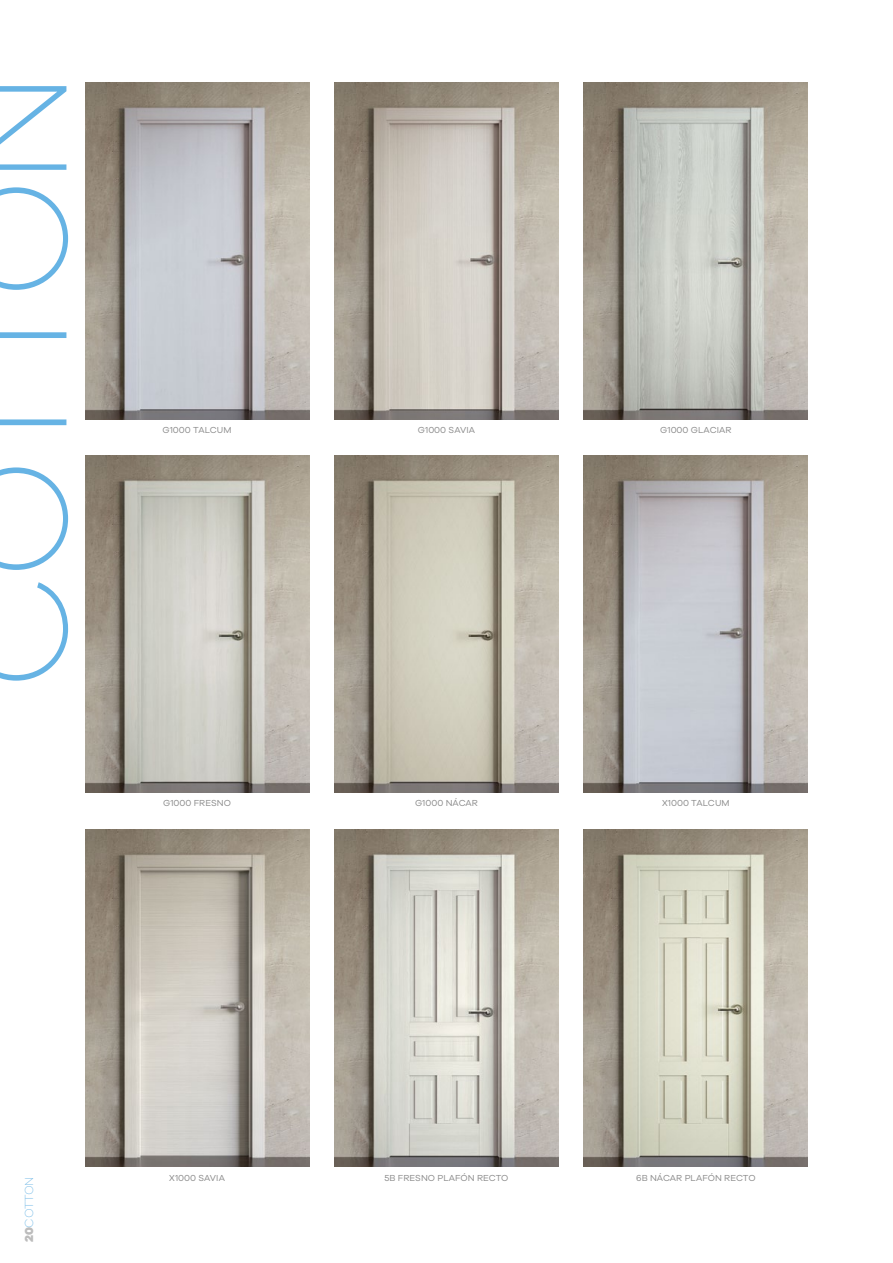
<style>
.page{position:relative;width:893px;height:1263px;background:#fff}
.page>*{position:absolute;margin:0;border:0;box-sizing:border-box;transform-origin:0 0}
.t1{font:200 150px "Galano Grotesque";letter-spacing:-.05em;color:#66b3e4}
.t2{font:200 12px "Galano Grotesque";letter-spacing:-.03em;color:#66b3e4}
.t3{font:9px "Galano Grotesque";letter-spacing:.005em;color:#878787}
.s1{font-weight:800;color:#bcbcbc}
</style>
<div class="page">
<img style="left:85px;top:456px;width:224px;height:337px">
<img style="left:85px;top:82px;width:224px;height:337px">
<img style="left:85px;top:829px;width:224px;height:337px">
<img style="left:334px;top:456px;width:224px;height:337px">
<img style="left:334px;top:82px;width:224px;height:337px">
<img style="left:334px;top:829px;width:224px;height:337px">
<img style="left:584px;top:456px;width:224px;height:337px">
<img style="left:584px;top:82px;width:224px;height:337px">
<img style="left:584px;top:829px;width:224px;height:337px">
<h1 class="t1" style="left:-74px;top:690px;width:621px;rotate:-90deg">COTTON</h1>
<p class="t3" style="left:163px;top:424px;width:71px">G1000 TALCUM</p>
<p class="t3" style="left:163px;top:798px;width:69px">G1000 FRESNO</p>
<h2 class="t2" style="left:22px;top:1242px;width:66px;rotate:-90deg"><span class="s1">20</span>COTTON</h2>
<p class="t3" style="left:169px;top:1172px;width:57px">X1000 SAVIA</p>
<p class="t3" style="left:418px;top:424px;width:59px">G1000 SAVIA</p>
<p class="t3" style="left:415px;top:798px;width:64px">G1000 NÁCAR</p>
<p class="t3" style="left:660px;top:424px;width:73px">G1000 GLACIAR</p>
<p class="t3" style="left:662px;top:798px;width:69px">X1000 TALCUM</p>
<p class="t3" style="left:384px;top:1172px;width:125px">5B FRESNO PLAFÓN RECTO</p>
<p class="t3" style="left:636px;top:1172px;width:121px">6B NÁCAR PLAFÓN RECTO</p>
</div>
